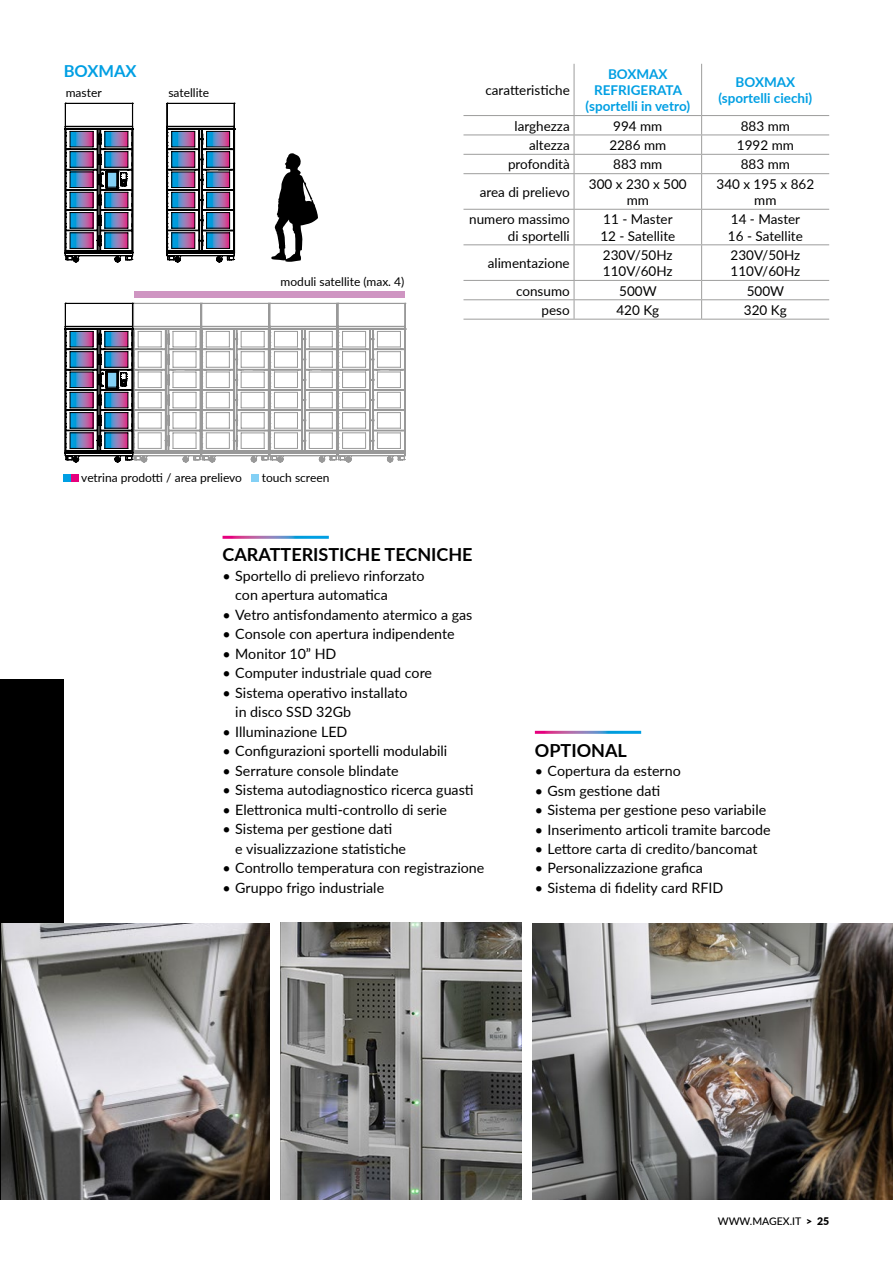
<style>
.page{position:relative;width:893px;height:1263px;background:#fff}
.page>*{position:absolute;margin:0;border:0;box-sizing:border-box;transform-origin:0 0}
.t1{font:700 18px "Lato";color:#000}
.t2{font:700 16.5px "Lato";color:#009fe3}
.t3{font:14.25px/19.5px "Lato";color:#000}
.t4{font:13.5px/16.2px "Lato";color:#000}
.t5{font:700 13.5px/16.2px "Lato";color:#009fe3;text-align:center}
.t6{font:12px "Lato";color:#000}
.t7{font:500 10.5px "Lato";color:#000}
.s1{font-weight:900}
</style>
<div class="page">
<div style="left:0;top:679px;width:64px;height:520px;background:#000"></div>
<img style="left:281px;top:923px;width:240px;height:276px">
<img style="left:532px;top:923px;width:361px;height:276px">
<img style="left:2px;top:923px;width:268px;height:276px">
<hr style="left:574px;top:64px;width:1px;height:51px;background:#9d9d9c">
<hr style="left:701px;top:64px;width:1px;height:51px;background:#9d9d9c">
<hr style="left:463px;top:115px;width:111px;height:1px;background:#9d9d9c">
<hr style="left:574px;top:115px;width:128px;height:1px;background:#9d9d9c">
<hr style="left:702px;top:115px;width:127px;height:1px;background:#9d9d9c">
<hr style="left:463px;top:135px;width:111px;height:1px;background:#9d9d9c">
<hr style="left:574px;top:135px;width:128px;height:1px;background:#9d9d9c">
<hr style="left:702px;top:135px;width:127px;height:1px;background:#9d9d9c">
<hr style="left:463px;top:154px;width:111px;height:1px;background:#9d9d9c">
<hr style="left:574px;top:154px;width:128px;height:1px;background:#9d9d9c">
<svg style="left:574px;top:116px;width:1px;height:57px"></svg>
<hr style="left:702px;top:154px;width:127px;height:1px;background:#9d9d9c">
<svg style="left:701px;top:116px;width:1px;height:57px"></svg>
<hr style="left:463px;top:173px;width:111px;height:1px;background:#9d9d9c">
<hr style="left:574px;top:173px;width:128px;height:1px;background:#9d9d9c">
<hr style="left:574px;top:174px;width:1px;height:35px;background:#9d9d9c">
<hr style="left:702px;top:173px;width:127px;height:1px;background:#9d9d9c">
<hr style="left:701px;top:174px;width:1px;height:35px;background:#9d9d9c">
<hr style="left:463px;top:209px;width:111px;height:1px;background:#9d9d9c">
<hr style="left:574px;top:209px;width:128px;height:1px;background:#9d9d9c">
<hr style="left:574px;top:210px;width:1px;height:34px;background:#9d9d9c">
<hr style="left:702px;top:209px;width:127px;height:1px;background:#9d9d9c">
<hr style="left:701px;top:210px;width:1px;height:34px;background:#9d9d9c">
<hr style="left:463px;top:244px;width:111px;height:1px;background:#9d9d9c">
<hr style="left:574px;top:244px;width:128px;height:1px;background:#9d9d9c">
<hr style="left:574px;top:245px;width:1px;height:35px;background:#9d9d9c">
<hr style="left:702px;top:244px;width:127px;height:1px;background:#9d9d9c">
<hr style="left:701px;top:245px;width:1px;height:35px;background:#9d9d9c">
<hr style="left:463px;top:280px;width:111px;height:1px;background:#9d9d9c">
<hr style="left:574px;top:280px;width:128px;height:1px;background:#9d9d9c">
<hr style="left:702px;top:280px;width:127px;height:1px;background:#9d9d9c">
<hr style="left:463px;top:299px;width:111px;height:1px;background:#9d9d9c">
<hr style="left:574px;top:299px;width:128px;height:1px;background:#9d9d9c">
<svg style="left:574px;top:281px;width:1px;height:38px"></svg>
<hr style="left:702px;top:299px;width:127px;height:1px;background:#9d9d9c">
<svg style="left:701px;top:281px;width:1px;height:38px"></svg>
<hr style="left:463px;top:319px;width:111px;height:1px;background:#9d9d9c">
<hr style="left:574px;top:319px;width:128px;height:1px;background:#9d9d9c">
<hr style="left:702px;top:319px;width:127px;height:1px;background:#9d9d9c">
<svg style="left:271px;top:153px;width:47px;height:109px"></svg>
<svg style="left:65px;top:103px;width:68px;height:159px"></svg>
<svg style="left:166px;top:103px;width:69px;height:159px"></svg>
<svg style="left:65px;top:303px;width:341px;height:159px"></svg>
<div style="left:134px;top:291px;width:270px;height:7px;background:#cf95c2"></div>
<div style="left:64px;top:474px;width:7px;height:8px;background:#009fe3"></div>
<div style="left:71px;top:474px;width:8px;height:8px;background:#e6007d"></div>
<div style="left:251px;top:474px;width:8px;height:8px;background:#83d0f5"></div>
<p class="t2" style="left:64px;top:59px;width:74px">BOXMAX</p>
<p class="t6" style="left:66px;top:84px;width:38px">master</p>
<p class="t6" style="left:168px;top:84px;width:42px">satellite</p>
<p class="t6" style="left:281px;top:273px;width:125px">moduli satellite (max. 4)</p>
<p class="t6" style="left:81px;top:469px;width:162px">vetrina prodotti / area prelievo</p>
<p class="t6" style="left:262px;top:469px;width:69px">touch screen</p>
<p class="t4" style="left:485px;top:82px;width:86px">caratteristiche</p>
<p class="t5" style="left:586px;top:65px;width:106px">BOXMAX<br>REFRIGERATA (sportelli in vetro)</p>
<p class="t5" style="left:718px;top:73px;width:95px">BOXMAX (sportelli ciechi)</p>
<p class="t4" style="left:514px;top:117px;width:57px">larghezza</p>
<p class="t4" style="left:613px;top:117px;width:51px">994 mm</p>
<p class="t4" style="left:741px;top:117px;width:51px">883 mm</p>
<p class="t4" style="left:529px;top:136px;width:42px">altezza</p>
<p class="t4" style="left:609px;top:136px;width:58px">2286 mm</p>
<p class="t4" style="left:737px;top:136px;width:58px">1992 mm</p>
<p class="t4" style="left:508px;top:156px;width:63px">profondità</p>
<p class="t4" style="left:613px;top:156px;width:51px">883 mm</p>
<p class="t4" style="left:741px;top:156px;width:51px">883 mm</p>
<p class="t4" style="left:480px;top:183px;width:92px">area di prelievo</p>
<p class="t4" style="left:589px;top:175px;width:99px;text-align:center">300 x 230 x 500 mm</p>
<p class="t4" style="left:716px;top:175px;width:99px;text-align:center">340 x 195 x 862 mm</p>
<p class="t4" style="left:469px;top:211px;width:102px;text-align:right">numero massimo di sportelli</p>
<p class="t4" style="left:600px;top:211px;width:76px">11 - Master<br>12 - Satellite</p>
<p class="t4" style="left:728px;top:211px;width:76px">14 - Master<br>16 - Satellite</p>
<p class="t4" style="left:488px;top:254px;width:84px">alimentazione</p>
<p class="t4" style="left:603px;top:246px;width:71px">230V/50Hz<br>110V/60Hz</p>
<p class="t4" style="left:730px;top:246px;width:71px">230V/50Hz<br>110V/60Hz</p>
<p class="t4" style="left:516px;top:282px;width:55px">consumo</p>
<p class="t4" style="left:619px;top:282px;width:39px">500W</p>
<p class="t4" style="left:747px;top:282px;width:39px">500W</p>
<p class="t4" style="left:542px;top:301px;width:30px">peso</p>
<p class="t4" style="left:616px;top:301px;width:44px">420 Kg</p>
<p class="t4" style="left:744px;top:301px;width:44px">320 Kg</p>
<p class="t1" style="left:223px;top:542px;width:252px">CARATTERISTICHE TECNICHE</p>
<p class="t3" style="left:235px;top:565px;width:191px;text-indent:-13px">• Sportello di prelievo rinforzato con apertura automatica</p>
<p class="t3" style="left:223px;top:604px;width:251px">• Vetro antisfondamento atermico a gas</p>
<p class="t3" style="left:223px;top:624px;width:234px">• Console con apertura indipendente</p>
<p class="t3" style="left:223px;top:643px;width:115px">• Monitor 10” HD</p>
<p class="t3" style="left:223px;top:663px;width:211px">• Computer industriale quad core</p>
<p class="t3" style="left:235px;top:682px;width:174px;text-indent:-13px">• Sistema operativo installato in disco SSD 32Gb</p>
<p class="t3" style="left:223px;top:721px;width:126px">• Illuminazione LED</p>
<p class="t3" style="left:223px;top:741px;width:226px">• Configurazioni sportelli modulabili</p>
<p class="t3" style="left:223px;top:760px;width:178px">• Serrature console blindate</p>
<p class="t3" style="left:223px;top:780px;width:253px">• Sistema autodiagnostico ricerca guasti</p>
<p class="t3" style="left:223px;top:799px;width:226px">• Elettronica multi-controllo di serie</p>
<p class="t3" style="left:235px;top:819px;width:172px;text-indent:-13px">• Sistema per gestione dati<br>e visualizzazione statistiche</p>
<p class="t3" style="left:223px;top:858px;width:263px">• Controllo temperatura con registrazione</p>
<p class="t3" style="left:223px;top:877px;width:163px">• Gruppo frigo industriale</p>
<p class="t1" style="left:535px;top:737px;width:94px">OPTIONAL</p>
<p class="t3" style="left:535px;top:760px;width:147px">• Copertura da esterno</p>
<p class="t3" style="left:535px;top:780px;width:127px">• Gsm gestione dati</p>
<p class="t3" style="left:535px;top:799px;width:233px">• Sistema per gestione peso variabile</p>
<p class="t3" style="left:535px;top:819px;width:237px">• Inserimento articoli tramite barcode</p>
<p class="t3" style="left:535px;top:838px;width:224px">• Lettore carta di credito/bancomat</p>
<p class="t3" style="left:535px;top:858px;width:170px">• Personalizzazione grafica</p>
<p class="t3" style="left:535px;top:877px;width:190px">• Sistema di fidelity card RFID</p>
<p class="t7" style="left:718px;top:1213px;width:113px">WWW.MAGEX.IT <span class="s1">&gt; 25</span></p>
</div>
